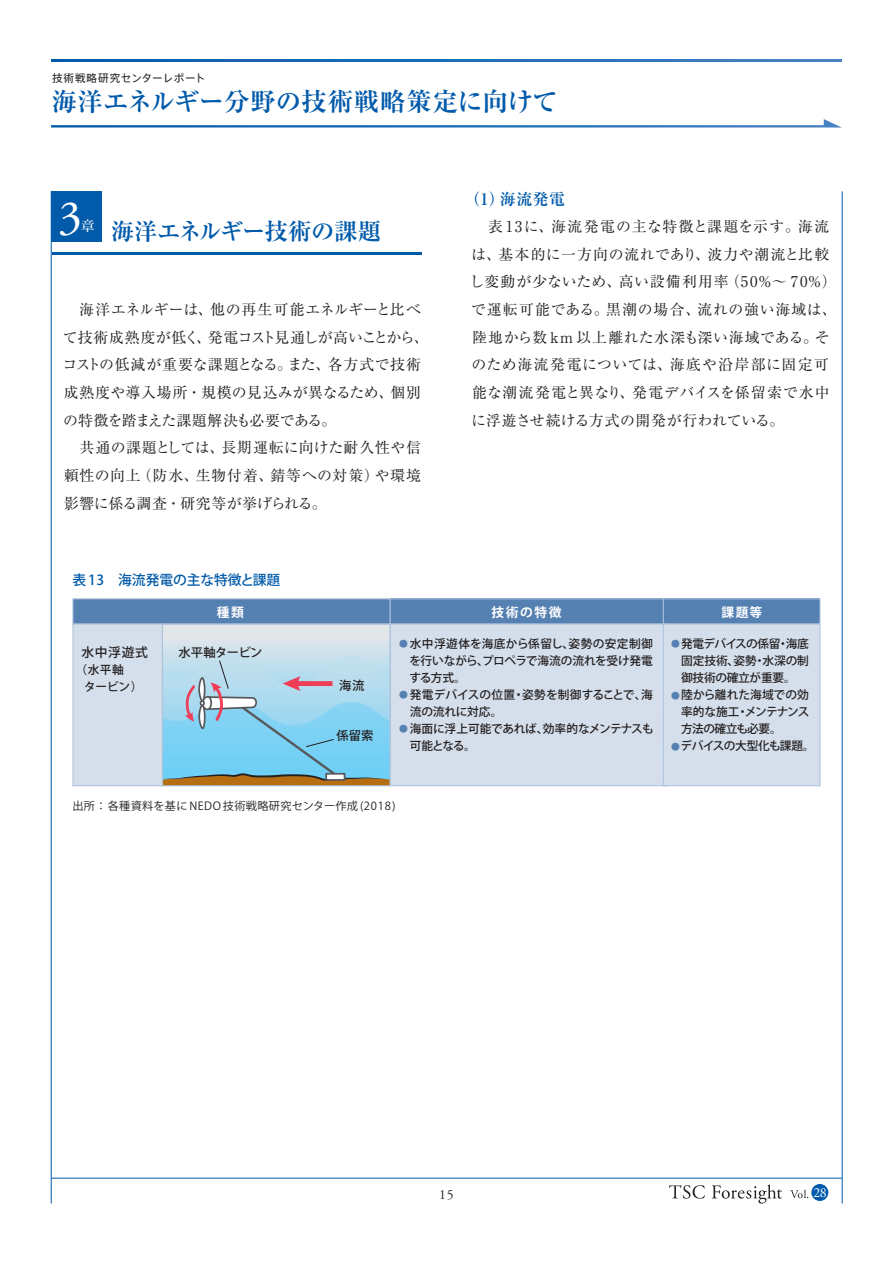
<style>
.page{position:relative;width:893px;height:1263px;background:#fff}
.page>*{position:absolute;margin:0;border:0;box-sizing:border-box;transform-origin:0 0}
.t1{font:47.85px "Adobe Garamond Pro";color:#fff}
.t2{font:700 25.5px "Ryumin Pro";letter-spacing:.005em;color:#015aaa}
.t3{font:700 23.4px "Ryumin Pro";letter-spacing:-.02em;color:#015aaa}
.t4{font:700 15.9px "Ryumin Pro";color:#015aaa}
.t5{font:14.85px/27.6px "Ryumin Pro";letter-spacing:.035em;color:#231f20}
.t6{font:500 13.8px "Koz Go Pr 6 N";letter-spacing:-.005em;color:#015aaa}
.t7{font:13.8px "Adobe Garamond Pro";color:#231f20}
.t8{font:13.8px "Adobe Garamond Pro";color:#fff}
.t9{font:700 12.75px "Koz Go Pr 6 N";letter-spacing:.12em;color:#fff}
.t10{font:500 12.75px "Koz Go Pr 6 N";letter-spacing:.05em;color:#231f20}
.t11{font:500 12.3px "Koz Go Pr 6 N";letter-spacing:-.035em;color:#231f20}
.t12{font:500 12.3px "Koz Go Pr 6 N";color:#231f20}
.t13{font:500 11.7px/17.1px "Koz Go Pr 6 N";letter-spacing:-.015em;color:#231f20}
.t14{font:11.1px "Koz Go Pr 6 N";letter-spacing:.03em;color:#231f20}
.t15{font:10.65px "Axis Std";letter-spacing:.04em;color:#231f20}
.t16{font:500 8.85px "Koz Go Pr 6 N";color:#5580b2}
</style>
<div class="page">
<hr style="left:52px;top:252px;width:369px;height:3px;background:#015aaa">
<div style="left:52px;top:191px;width:50px;height:51px;background:#015aaa"></div>
<div style="left:162px;top:624px;width:228px;height:162px;background:#e2e7ea"></div>
<div style="left:162px;top:632px;width:228px;height:154px;background:#dce5eb"></div>
<svg style="left:164px;top:652px;width:225px;height:132px;background:#98cade"></svg>
<svg style="left:72px;top:598px;width:318px;height:25px;background:#5b84b4"></svg>
<div style="left:390px;top:599px;width:277px;height:25px;background:#5580b2"></div>
<div style="left:390px;top:598px;width:277px;height:27px;border:1px solid #aec4dc"></div>
<div style="left:663px;top:599px;width:157px;height:25px;background:#5580b2"></div>
<div style="left:663px;top:598px;width:157px;height:27px;border:1px solid #aec4dc"></div>
<div style="left:390px;top:624px;width:277px;height:162px;background:#d5dfeb"></div>
<div style="left:390px;top:623px;width:277px;height:163px;border:1px solid #aec4dc"></div>
<div style="left:663px;top:624px;width:157px;height:162px;background:#d5dfeb"></div>
<div style="left:663px;top:623px;width:158px;height:163px;border:1px solid #aec4dc"></div>
<div style="left:73px;top:624px;width:89px;height:162px;background:#d5dfeb"></div>
<div style="left:72px;top:623px;width:91px;height:163px;border:1px solid #aec4dc"></div>
<div style="left:162px;top:623px;width:229px;height:163px;border:1px solid #aec4dc"></div>
<svg style="left:51px;top:119px;width:791px;height:9px"></svg>
<svg style="left:51px;top:60px;width:791px;height:2px;background:#226db6"></svg>
<hr style="left:51px;top:191px;width:1px;height:1012px;background:#015aaa">
<hr style="left:842px;top:191px;width:1px;height:1012px;background:#015aaa">
<hr style="left:51px;top:1178px;width:791px;height:1px;background:#015aaa">
<div style="left:811px;top:1184px;width:17px;height:17px;background:#015aaa;border-radius:50%"></div>
<svg style="left:790px;top:1190px;width:18px;height:8px"></svg>
<svg style="left:669px;top:1185px;width:36px;height:14px"></svg>
<svg style="left:712px;top:1184px;width:70px;height:19px"></svg>
<p class="t15" style="left:52px;top:70px;width:155px">技術戦略研究センターレポート</p>
<h2 class="t2" style="left:51px;top:81px;width:508px">海洋エネルギー分野の技術戦略策定に向けて</h2>
<h1 class="t1" style="left:58px;top:189px;width:25px">3</h1>
<h3 class="t3" style="left:81px;top:212px;width:302px"><sup>章</sup> 海洋エネルギー技術の課題</h3>
<p class="t5" style="left:62px;top:295px;width:368px">　海洋エネルギーは、他の再生可能エネルギーと比べて技術成熟度が低く、発電コスト見通しが高いことから、コストの低減が重要な課題となる。また、各方式で技術成熟度や導入場所・規模の見込みが異なるため、個別の特徴を踏まえた課題解決も必要である。<br>　共通の課題としては、長期運転に向けた耐久性や信頼性の向上（防水、生物付着、錆等への対策）や環境影響に係る調査・研究等が挙げられる。</p>
<p class="t6" style="left:72px;top:572px;width:210px">表 13　海流発電の主な特徴と課題</p>
<p class="t4" style="left:464px;top:187px;width:102px">（1）海流発電</p>
<p class="t5" style="left:470px;top:212px;width:369px">　表 13に、海流発電の主な特徴と課題を示す。海流は、基本的に一方向の流れであり、波力や潮流と比較し変動が少ないため、高い設備利用率（50％～ 70％）で運転可能である。黒潮の場合、流れの強い海域は、陸地から数 km 以上離れた水深も深い海域である。そのため海流発電については、海底や沿岸部に固定可能な潮流発電と異なり、発電デバイスを係留索で水中に浮遊させ続ける方式の開発が行われている。</p>
<p class="t10" style="left:81px;top:645px;width:68px">水中浮遊式</p>
<p class="t13" style="left:84px;top:662px;width:60px;text-indent:-9px">（水平軸<br>タービン）</p>
<p class="t9" style="left:217px;top:605px;width:29px">種類</p>
<p class="t9" style="left:491px;top:605px;width:71px">技術の特徴</p>
<p class="t9" style="left:721px;top:605px;width:42px">課題等</p>
<p class="t13" style="left:681px;top:635px;width:136px">発電デバイスの係留・海底固定技術、姿勢・水深の制御技術の確立が重要。<br>陸から離れた海域での効率的な施工・メンテナンス方法の確立も必要。<br>デバイスの大型化も課題。</p>
<p class="t13" style="left:409px;top:635px;width:246px">水中浮遊体を海底から係留し、姿勢の安定制御を行いながら、プロペラで海流の流れを受け発電する方式。<br>発電デバイスの位置・姿勢を制御することで、海流の流れに対応。<br>海面に浮上可能であれば、効率的なメンテナスも可能となる。</p>
<p class="t16" style="left:399px;top:639px;width:10px">●</p>
<p class="t16" style="left:671px;top:639px;width:10px">●</p>
<p class="t11" style="left:178px;top:645px;width:86px">水平軸タービン</p>
<p class="t12" style="left:339px;top:678px;width:27px">海流</p>
<p class="t16" style="left:399px;top:690px;width:10px">●</p>
<p class="t16" style="left:399px;top:724px;width:10px">●</p>
<p class="t16" style="left:671px;top:690px;width:10px">●</p>
<p class="t12" style="left:336px;top:729px;width:38px">係留索</p>
<p class="t16" style="left:671px;top:741px;width:10px">●</p>
<p class="t14" style="left:72px;top:800px;width:325px">出所：各種資料を基に NEDO 技術戦略研究センター作成 (2018)</p>
<p class="t7" style="left:439px;top:1186px;width:16px">15</p>
<p class="t8" style="left:813px;top:1184px;width:15px">28</p>
</div>
